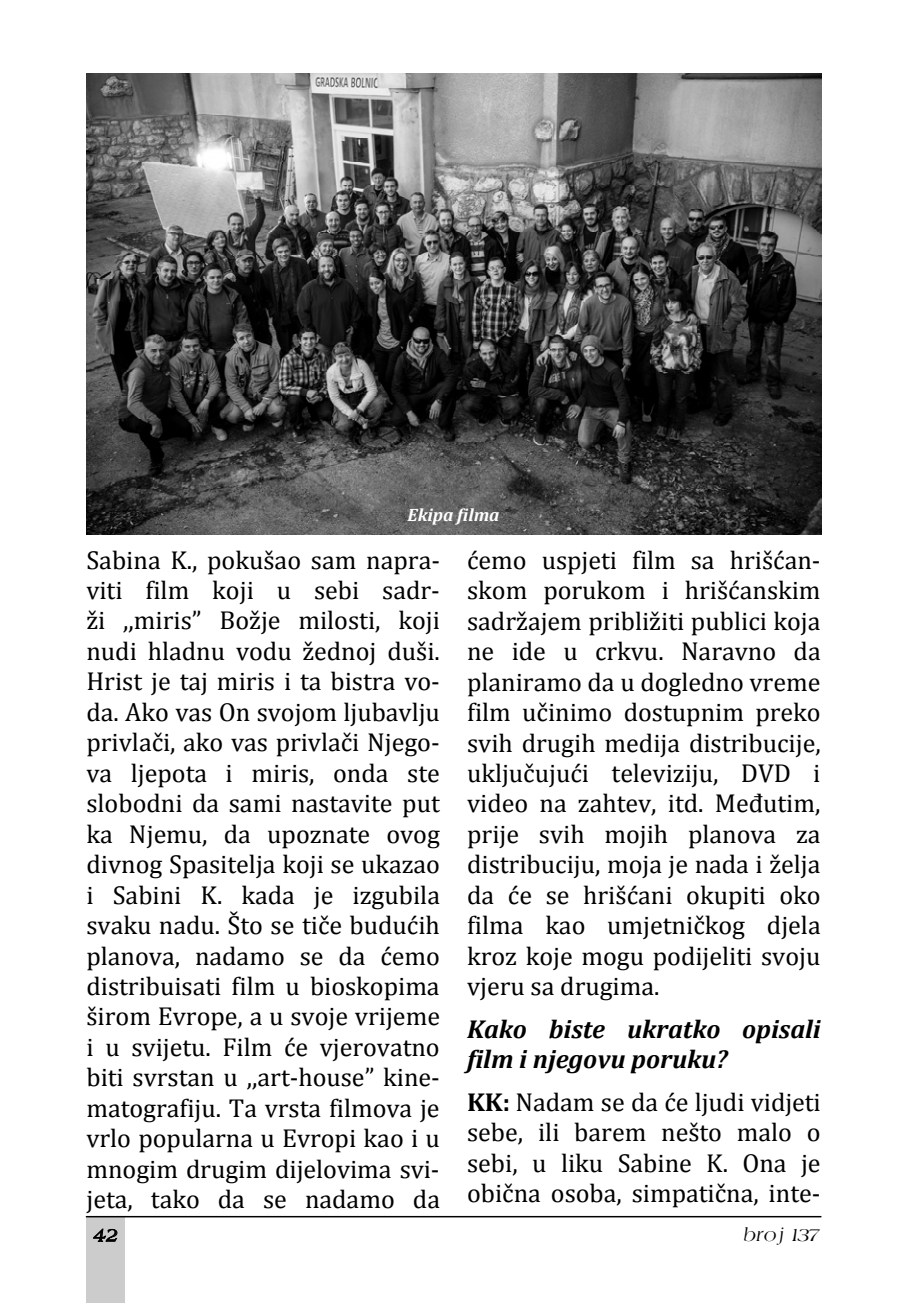
<style>
.page{position:relative;width:908px;height:1304px;background:#fff}
.page>*{position:absolute;margin:0;border:0;box-sizing:border-box;transform-origin:0 0}
.t1{font:26px/30.4px "Cambria";color:#000;text-align:justify}
.t2{font:italic 700 26px/30.4px "Cambria";color:#000}
.t3{font:italic 20px "Agate";color:#000}
.t4{font:italic 700 18px "Cambria";color:#fff}
.s1{font-weight:700}
</style>
<div class="page">
<div style="left:86px;top:1217px;width:39px;height:86px;background:#ccc"></div>
<hr style="left:86px;top:1216px;width:734px;height:1px;background:#000">
<img style="left:86px;top:73px;width:735px;height:462px">
<p class="t4" style="left:407px;top:503px;width:93px">Ekipa filma</p>
<p class="t1" style="left:86px;top:544px;width:355px">Sabina K., pokušao sam napra&shy;viti film koji u sebi sadr&shy;ži ,,miris” Božje milosti, koji nudi hladnu vodu žednoj duši.<br>Hrist je taj miris i ta bistra vo&shy;da. Ako vas On svojom ljubavlju privlači, ako vas privlači Njego&shy;va ljepota i miris, onda ste slobodni da sami nastavite put ka Njemu, da upoznate ovog divnog Spasitelja koji se ukazao i Sabini K. kada je izgubila svaku nadu. Što se tiče budućih planova, nadamo se da ćemo distribuisati film u bioskopima širom Evrope, a u svoje vrijeme i u svijetu. Film će vjerovatno biti svrstan u ,,art-house” kine&shy;matografiju. Ta vrsta filmova je vrlo popularna u Evropi kao i u mnogim drugim dijelovima svi&shy;jeta, tako da se nadamo da</p>
<p class="t1" style="left:467px;top:545px;width:355px">ćemo uspjeti film sa hrišćan&shy;skom porukom i hrišćanskim sadržajem približiti publici koja ne ide u crkvu. Naravno da planiramo da u dogledno vreme film učinimo dostupnim preko svih drugih medija distribucije, uključujući televiziju, DVD i video na zahtev, itd. Međutim, prije svih mojih planova za distribuciju, moja je nada i želja da će se hrišćani okupiti oko filma kao umjetničkog djela kroz koje mogu podijeliti svoju vjeru sa drugima.</p>
<p class="t2" style="left:467px;top:1013px;width:355px">Kako biste ukratko opisali film i njegovu poruku?</p>
<p class="t1" style="left:467px;top:1086px;width:355px"><span class="s1">KK:</span> Nadam se da će ljudi vidjeti sebe, ili barem nešto malo o sebi, u liku Sabine K. Ona je obična osoba, simpatična, inte-</p>
<p class="t3" style="left:93px;top:1227px;width:26px">42</p>
<p class="t3" style="left:743px;top:1227px;width:78px">broj 137</p>
</div>
